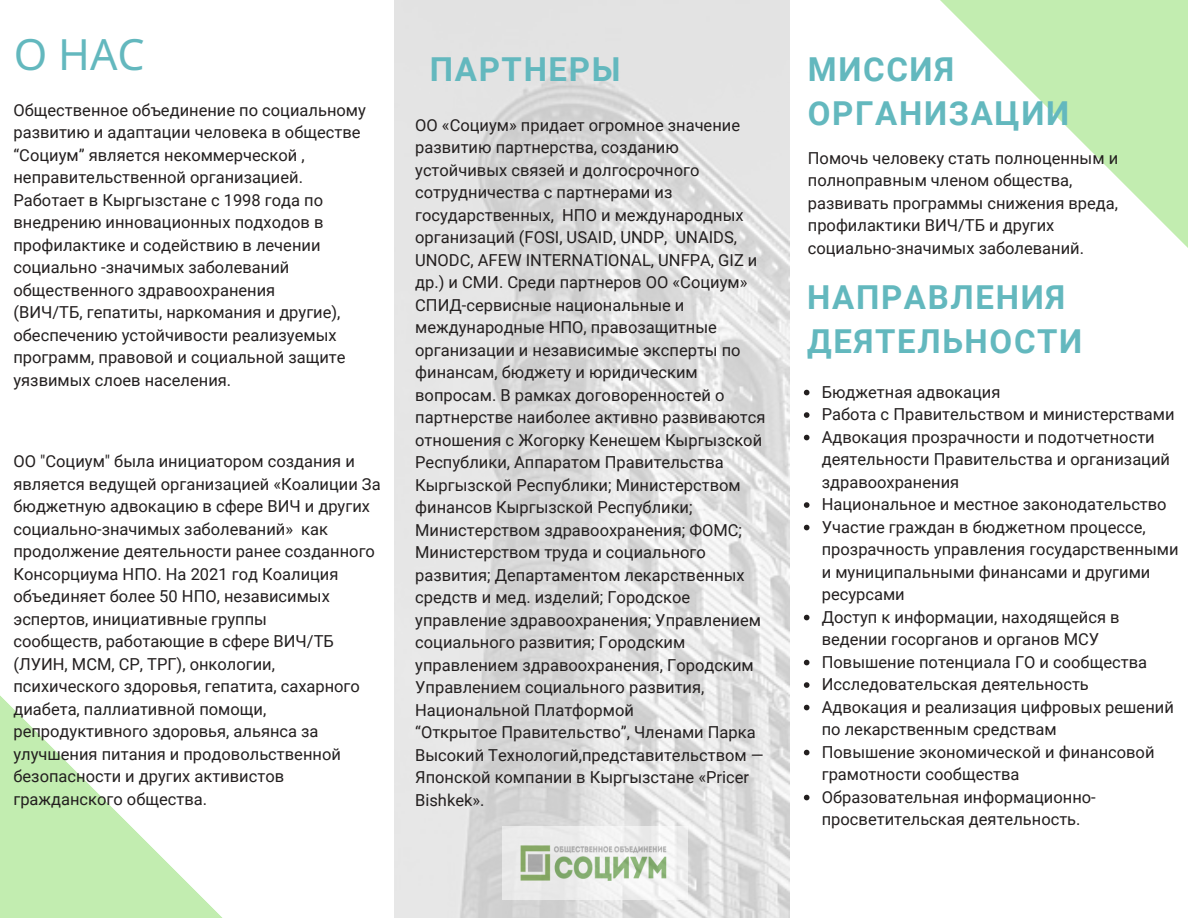
<style>
.page{position:relative;width:1188px;height:918px;background:#fff}
.page>*{position:absolute;margin:0;border:0;box-sizing:border-box;transform-origin:0 0}
.t1{font:43.05px "Noto Sans";color:#63b8be}
.t2{font:700 33px/43.8px "Roboto";letter-spacing:.05em;color:#63b8be}
.t3{font:16.5px/22.5px "Roboto";color:#231f1f}
</style>
<div class="page">
<img style="left:395px;top:0;width:395px;height:918px">
<svg style="left:940px;top:0;width:248px;height:248px"></svg>
<svg style="left:804px;top:390px;width:6px;height:5px"></svg>
<svg style="left:804px;top:412px;width:6px;height:6px"></svg>
<svg style="left:804px;top:435px;width:6px;height:5px"></svg>
<svg style="left:804px;top:502px;width:6px;height:6px"></svg>
<svg style="left:804px;top:525px;width:6px;height:5px"></svg>
<svg style="left:804px;top:615px;width:6px;height:5px"></svg>
<svg style="left:804px;top:660px;width:6px;height:5px"></svg>
<svg style="left:804px;top:682px;width:6px;height:6px"></svg>
<svg style="left:804px;top:705px;width:6px;height:5px"></svg>
<svg style="left:804px;top:750px;width:6px;height:5px"></svg>
<svg style="left:804px;top:795px;width:6px;height:5px"></svg>
<svg style="left:0;top:695px;width:223px;height:223px"></svg>
<img style="left:503px;top:826px;width:184px;height:73px">
<p class="t1" style="left:14px;top:24px;width:132px">О НАС</p>
<p class="t3" style="left:13px;top:99px;width:354px">Общественное объединение по социальному развитию и адаптации человека в обществе</p>
<p class="t3" style="left:13px;top:144px;width:293px">“Социум” является некоммерческой , неправительственной организацией.</p>
<p class="t3" style="left:13px;top:189px;width:311px">Работает в Кыргызстане с 1998 года по внедрению инновационных подходов в профилактике и содействию в лечении социально -значимых заболеваний общественного здравоохранения</p>
<p class="t3" style="left:13px;top:301px;width:334px">(ВИЧ/ТБ, гепатиты, наркомания и другие), обеспечению устойчивости реализуемых программ, правовой и социальной защите уязвимых слоев населения.</p>
<p class="t3" style="left:13px;top:451px;width:369px">ОО "Социум" была инициатором создания и является ведущей организацией «Коалиции За бюджетную адвокацию в сфере ВИЧ и других социально-значимых заболеваний» как продолжение деятельности ранее созданного Консорциума НПО. На 2021 год Коалиция объединяет более 50 НПО, независимых эспертов, инициативные группы</p>
<p class="t3" style="left:13px;top:631px;width:348px">сообществ, работающие в сфере ВИЧ/ТБ (ЛУИН, МСМ, СР, ТРГ), онкологии, психического здоровья, гепатита, сахарного диабета, паллиативной помощи, репродуктивного здоровья, альянса за улучшения питания и продовольственной безопасности и других активистов гражданского общества.</p>
<p class="t2" style="left:430px;top:48px;width:192px">ПАРТНЕРЫ</p>
<p class="t3" style="left:415px;top:114px;width:352px">ОО «Социум» придает огромное значение развитию партнерства, созданию устойчивых связей и долгосрочного сотрудничества с партнерами из государственных, НПО и международных организаций (FOSI, USAID, UNDP, UNAIDS, UNODC, AFEW INTERNATIONAL, UNFPA, GIZ и др.) и СМИ. Среди партнеров ОО «Социум» СПИД-сервисные национальные и международные НПО, правозащитные организации и независимые эксперты по финансам, бюджету и юридическим вопросам. В рамках договоренностей о партнерстве наиболее активно развиваются отношения с Жогорку Кенешем Кыргызской Республики, Аппаратом Правительства Кыргызской Республики; Министерством финансов Кыргызской Республики; Министерством здравоохранения; ФОМС; Министерством труда и социального развития; Департаментом лекарственных средств и мед. изделий; Городское управление здравоохранения; Управлением социального развития; Городским управлением здравоохранения, Городским Управлением социального развития, Национальной Платформой</p>
<p class="t3" style="left:415px;top:721px;width:350px">“Открытое Правительство”, Членами Парка Высокий Технологий,представительством — Японской компании в Кыргызстане «Pricer Bishkek».</p>
<p class="t2" style="left:808px;top:48px;width:263px">МИССИЯ<br>ОРГАНИЗАЦИИ</p>
<p class="t3" style="left:808px;top:147px;width:312px">Помочь человеку стать полноценным и полноправным членом общества, развивать программы снижения вреда, профилактики ВИЧ/ТБ и других социально-значимых заболеваний.</p>
<p class="t2" style="left:807px;top:276px;width:277px">НАПРАВЛЕНИЯ<br>ДЕЯТЕЛЬНОСТИ</p>
<p class="t3" style="left:822px;top:381px;width:180px">Бюджетная адвокация</p>
<p class="t3" style="left:822px;top:403px;width:354px">Работа с Правительством и министерствами</p>
<p class="t3" style="left:822px;top:426px;width:350px">Адвокация прозрачности и подотчетности деятельности Правительства и организаций здравоохранения</p>
<p class="t3" style="left:822px;top:493px;width:346px">Национальное и местное законодательство</p>
<p class="t3" style="left:822px;top:516px;width:358px">Участие граждан в бюджетном процессе, прозрачность управления государственными и муниципальными финансами и другими ресурсами</p>
<p class="t3" style="left:822px;top:606px;width:299px">Доступ к информации, находящейся в ведении госорганов и органов МСУ</p>
<p class="t3" style="left:822px;top:651px;width:327px">Повышение потенциала ГО и сообщества</p>
<p class="t3" style="left:822px;top:673px;width:269px">Исследовательская деятельность</p>
<p class="t3" style="left:822px;top:696px;width:354px">Адвокация и реализация цифровых решений по лекарственным средствам</p>
<p class="t3" style="left:822px;top:741px;width:334px">Повышение экономической и финансовой грамотности сообщества</p>
<p class="t3" style="left:822px;top:786px;width:276px">Образовательная информационно&shy;просветительская деятельность.</p>
</div>
